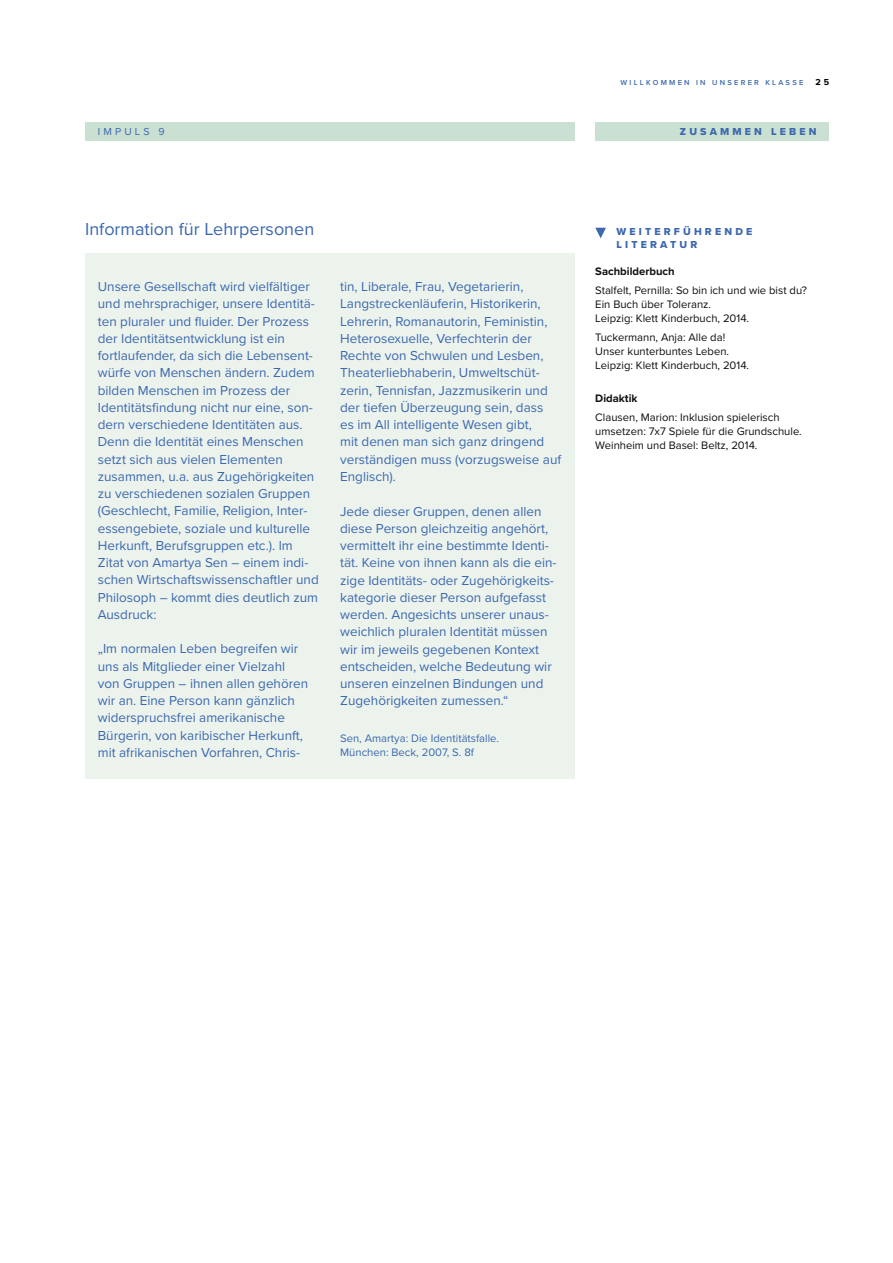
<style>
.page{position:relative;width:893px;height:1263px;background:#fff}
.page>*{position:absolute;margin:0;border:0;box-sizing:border-box;transform-origin:0 0}
.t1{font:18px "Proxima Nova";color:#3c68ae}
.t2{font:13.5px/17.2px "Proxima Nova";color:#3c68ae}
.t3{font:11.25px/14.2px "Proxima Nova";color:#0f0f0f}
.t4{font:11.25px/14.2px "Proxima Nova";color:#3c68ae}
.t5{font:700 11.25px "Proxima Nova";color:#0f0f0f}
.t6{font:10.5px/13.5px "Proxima Nova Extrabld";letter-spacing:.3em;color:#3c68ae}
.t7{font:10.5px "Proxima Nova";letter-spacing:.3em;color:#3c68ae}
.t8{font:700 9px "Proxima Nova";color:#000}
.t9{font:600 7.5px "Proxima Nova";letter-spacing:.3em;color:#3c68ae}
</style>
<div class="page">
<div style="left:595px;top:123px;width:234px;height:18px;background:#cae0d2"></div>
<div style="left:85px;top:123px;width:489px;height:18px;background:#cae0d2"></div>
<div style="left:85px;top:254px;width:489px;height:525px;background:#ecf3ed"></div>
<svg style="left:595px;top:228px;width:11px;height:10px"></svg>
<p class="t9" style="left:621px;top:77px;width:184px">WILLKOMMEN IN UNSERER KLASSE</p>
<p class="t8" style="left:816px;top:75px;width:15px">2 5</p>
<p class="t7" style="left:98px;top:124px;width:68px">IMPULS 9</p>
<p class="t6" style="left:680px;top:125px;width:138px">ZUSAMMEN LEBEN</p>
<h1 class="t1" style="left:85px;top:216px;width:231px">Information für Lehrpersonen</h1>
<p class="t2" style="left:98px;top:277px;width:222px">Unsere Gesellschaft wird vielfältiger und mehrsprachiger, unsere Identitä&shy;ten pluraler und fluider. Der Prozess der Identitätsentwicklung ist ein fortlaufender, da sich die Lebensent&shy;würfe von Menschen ändern. Zudem bilden Menschen im Prozess der Identitätsfindung nicht nur eine, son&shy;dern verschiedene Identitäten aus.<br>Denn die Identität eines Menschen setzt sich aus vielen Elementen zusammen, u.a. aus Zugehörigkeiten zu verschiedenen sozialen Gruppen (Geschlecht, Familie, Religion, Inter&shy;essengebiete, soziale und kulturelle Herkunft, Berufsgruppen etc.). Im Zitat von Amartya Sen – einem indi&shy;schen Wirtschaftswissenschaftler und Philosoph – kommt dies deutlich zum Ausdruck:</p>
<p class="t2" style="left:98px;top:640px;width:212px">„Im normalen Leben begreifen wir uns als Mitglieder einer Vielzahl von Gruppen – ihnen allen gehören wir an. Eine Person kann gänzlich widerspruchsfrei amerikanische Bürgerin, von karibischer Herkunft, mit afrikanischen Vorfahren, Chris-</p>
<p class="t2" style="left:340px;top:277px;width:223px">tin, Liberale, Frau, Vegetarierin, Langstreckenläuferin, Historikerin, Lehrerin, Romanautorin, Feministin, Heterosexuelle, Verfechterin der Rechte von Schwulen und Lesben, Theaterliebhaberin, Umweltschüt&shy;zerin, Tennisfan, Jazzmusikerin und der tiefen Überzeugung sein, dass<br>es im All intelligente Wesen gibt,<br>mit denen man sich ganz dringend verständigen muss (vorzugsweise auf Englisch).</p>
<p class="t2" style="left:340px;top:502px;width:218px">Jede dieser Gruppen, denen allen diese Person gleichzeitig angehört, vermittelt ihr eine bestimmte Identi&shy;tät. Keine von ihnen kann als die ein&shy;zige Identitäts- oder Zugehörigkeits&shy;kategorie dieser Person aufgefasst werden. Angesichts unserer unaus&shy;weichlich pluralen Identität müssen wir im jeweils gegebenen Kontext entscheiden, welche Bedeutung wir unseren einzelnen Bindungen und Zugehörigkeiten zumessen.“</p>
<p class="t4" style="left:340px;top:730px;width:160px">Sen, Amartya: Die Identitätsfalle.<br>München: Beck, 2007, S. 8f</p>
<p class="t6" style="left:617px;top:224px;width:137px">WEITERFÜHRENDE<br>LITERATUR</p>
<p class="t5" style="left:595px;top:263px;width:81px">Sachbilderbuch</p>
<p class="t3" style="left:595px;top:282px;width:213px">Stalfelt, Pernilla: So bin ich und wie bist du?<br>Ein Buch über Toleranz.<br>Leipzig: Klett Kinderbuch, 2014.</p>
<p class="t3" style="left:595px;top:329px;width:155px">Tuckermann, Anja: Alle da!<br>Unser kunterbuntes Leben.<br>Leipzig: Klett Kinderbuch, 2014.</p>
<p class="t5" style="left:595px;top:390px;width:44px">Didaktik</p>
<p class="t3" style="left:595px;top:409px;width:208px">Clausen, Marion: Inklusion spielerisch umsetzen: 7x7 Spiele für die Grundschule.<br>Weinheim und Basel: Beltz, 2014.</p>
</div>
